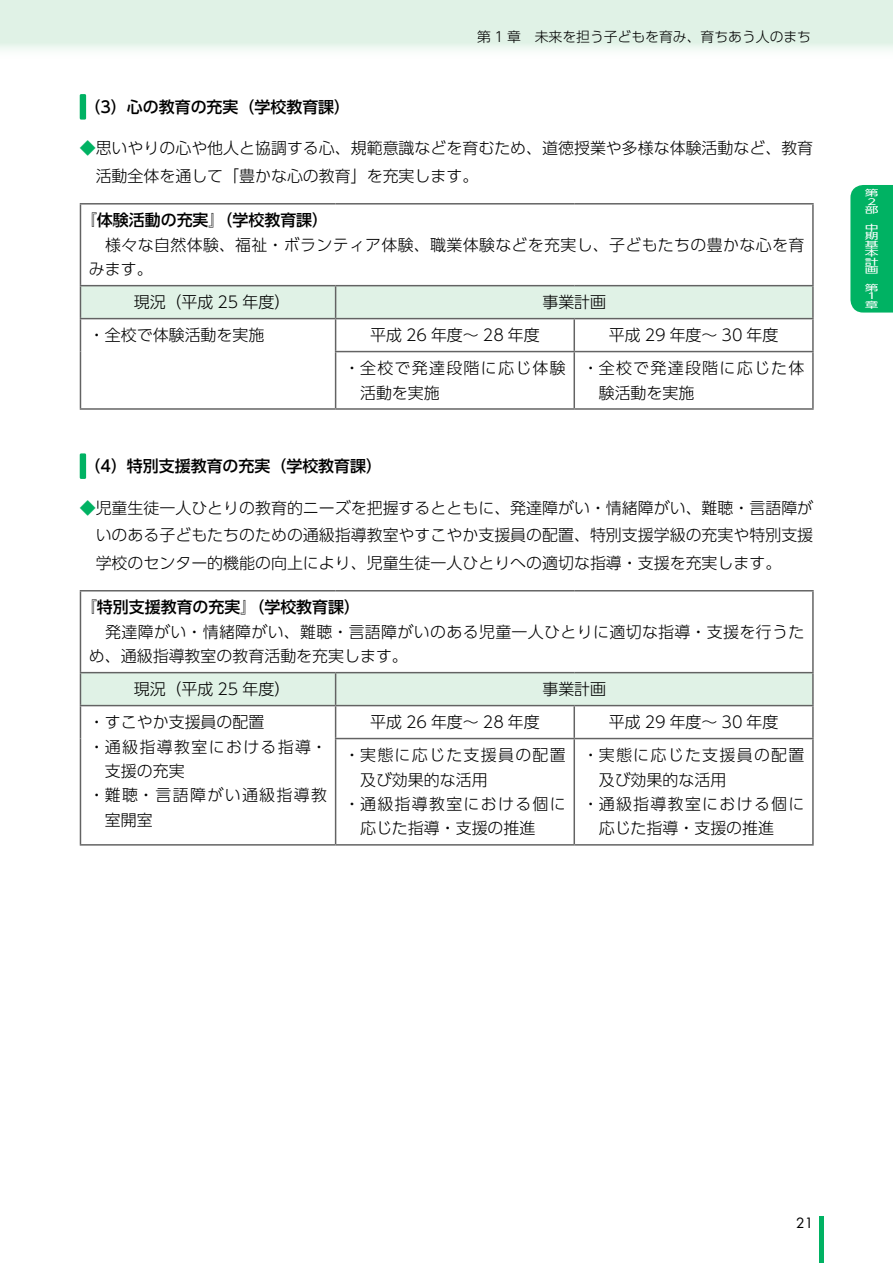
<style>
.page{position:relative;width:893px;height:1263px;background:#fff}
.page>*{position:absolute;margin:0;border:0;box-sizing:border-box;transform-origin:0 0}
.t1{font:300 15.9px/27.6px "UD Shin Go Pro";color:#000}
.t2{font:300 15.9px/24.5px "UD Shin Go Pro";letter-spacing:.02em;color:#000}
.t3{font:300 15.9px/24.5px "UD Shin Go Pro";letter-spacing:.08em;color:#000}
.t4{font:500 15.9px "UD Shin Go Pro";color:#000}
.t5{font:300 15.9px "UD Shin Go Pro";letter-spacing:.085em;color:#000}
.t6{font:300 13.8px "UD Shin Go Pro";color:#000}
.t7{font:13.8px "Futura";color:#000}
.t8{font:8.55px/8.6px "UD Shin Go Pro";color:#fff;scale:1.61 1}
.s1{color:#00b263}
.s2{font-weight:500}
</style>
<div class="page">
<div style="left:0;top:0;width:893px;height:60px;background:linear-gradient(to bottom,#d8efdf,#f3faf5)"></div>
<hr style="left:820px;top:1216px;width:4px;height:47px;background:#00b263">
<div style="left:850px;top:185px;width:43px;height:128px;background:#00b263"></div>
<div style="left:80px;top:94px;width:6px;height:26px;background:#00b263;border-radius:2px"></div>
<div style="left:81px;top:286px;width:731px;height:32px;background:#e0f2e6"></div>
<hr style="left:80px;top:203px;width:256px;height:2px;background:#636363">
<hr style="left:80px;top:205px;width:1px;height:80px;background:#636363">
<hr style="left:336px;top:203px;width:238px;height:2px;background:#636363">
<hr style="left:574px;top:203px;width:240px;height:2px;background:#636363">
<hr style="left:812px;top:205px;width:2px;height:80px;background:#636363">
<hr style="left:80px;top:285px;width:256px;height:1px;background:#636363">
<hr style="left:80px;top:286px;width:1px;height:32px;background:#636363">
<hr style="left:336px;top:285px;width:238px;height:1px;background:#636363">
<hr style="left:335px;top:286px;width:1px;height:32px;background:#636363">
<hr style="left:574px;top:285px;width:240px;height:1px;background:#636363">
<hr style="left:812px;top:286px;width:2px;height:32px;background:#636363">
<hr style="left:80px;top:318px;width:256px;height:1px;background:#636363">
<hr style="left:80px;top:319px;width:1px;height:33px;background:#636363">
<hr style="left:80px;top:352px;width:1px;height:56px;background:#636363">
<hr style="left:80px;top:408px;width:256px;height:2px;background:#636363">
<hr style="left:336px;top:318px;width:238px;height:1px;background:#636363">
<hr style="left:335px;top:319px;width:1px;height:32px;background:#636363">
<hr style="left:574px;top:318px;width:240px;height:1px;background:#636363">
<hr style="left:573px;top:319px;width:2px;height:32px;background:#636363">
<hr style="left:812px;top:319px;width:2px;height:32px;background:#636363">
<hr style="left:335px;top:351px;width:239px;height:1px;background:#636363">
<hr style="left:335px;top:352px;width:1px;height:56px;background:#636363">
<hr style="left:574px;top:351px;width:240px;height:1px;background:#636363">
<hr style="left:573px;top:352px;width:2px;height:56px;background:#636363">
<hr style="left:812px;top:352px;width:2px;height:56px;background:#636363">
<hr style="left:336px;top:408px;width:238px;height:2px;background:#636363">
<hr style="left:574px;top:408px;width:240px;height:2px;background:#636363">
<div style="left:80px;top:453px;width:6px;height:26px;background:#00b263;border-radius:2px"></div>
<div style="left:81px;top:673px;width:731px;height:32px;background:#e0f2e6"></div>
<hr style="left:80px;top:590px;width:256px;height:1px;background:#636363">
<hr style="left:80px;top:591px;width:1px;height:81px;background:#636363">
<hr style="left:336px;top:590px;width:238px;height:1px;background:#636363">
<hr style="left:574px;top:590px;width:240px;height:1px;background:#636363">
<hr style="left:812px;top:591px;width:2px;height:81px;background:#636363">
<hr style="left:80px;top:672px;width:256px;height:1px;background:#636363">
<hr style="left:80px;top:673px;width:1px;height:32px;background:#636363">
<hr style="left:336px;top:672px;width:238px;height:1px;background:#636363">
<hr style="left:335px;top:673px;width:1px;height:32px;background:#636363">
<hr style="left:574px;top:672px;width:240px;height:1px;background:#636363">
<hr style="left:812px;top:673px;width:2px;height:32px;background:#636363">
<hr style="left:80px;top:705px;width:256px;height:1px;background:#636363">
<hr style="left:80px;top:706px;width:1px;height:32px;background:#636363">
<hr style="left:80px;top:738px;width:1px;height:106px;background:#636363">
<hr style="left:80px;top:844px;width:256px;height:2px;background:#636363">
<hr style="left:336px;top:705px;width:238px;height:1px;background:#636363">
<hr style="left:335px;top:706px;width:1px;height:32px;background:#636363">
<hr style="left:574px;top:705px;width:240px;height:1px;background:#636363">
<hr style="left:573px;top:706px;width:2px;height:32px;background:#636363">
<hr style="left:812px;top:706px;width:2px;height:32px;background:#636363">
<hr style="left:335px;top:738px;width:239px;height:1px;background:#636363">
<hr style="left:335px;top:739px;width:1px;height:105px;background:#636363">
<hr style="left:574px;top:738px;width:240px;height:1px;background:#636363">
<hr style="left:573px;top:739px;width:2px;height:105px;background:#636363">
<hr style="left:812px;top:739px;width:2px;height:105px;background:#636363">
<hr style="left:336px;top:844px;width:238px;height:2px;background:#636363">
<hr style="left:574px;top:844px;width:240px;height:2px;background:#636363">
<p class="t6" style="left:477px;top:26px;width:335px">第 1 章　未来を担う子どもを育み、育ちあう人のまち</p>
<p class="t4" style="left:85px;top:94px;width:267px">（3）心の教育の充実（学校教育課）</p>
<p class="t1" style="left:96px;top:134px;width:719px;text-indent:-16px"><span class="s1">◆</span>思いやりの心や他人と協調する心、規範意識などを育むため、道徳授業や多様な体験活動など、教育活動全体を通して「豊かな心の教育」を充実します。</p>
<p class="t2" style="left:89px;top:207px;width:717px;text-indent:-8px"><span class="s2">『体験活動の充実』（学校教育課）<br></span>　様々な自然体験、福祉・ボランティア体験、職業体験などを充実し、子どもたちの豊かな心を育みます。</p>
<p class="t1" style="left:134px;top:288px;width:158px">現況（平成 25 年度）</p>
<p class="t1" style="left:542px;top:288px;width:65px">事業計画</p>
<p class="t1" style="left:89px;top:321px;width:177px">・全校で体験活動を実施</p>
<p class="t1" style="left:370px;top:321px;width:171px">平成 26 年度〜 28 年度</p>
<p class="t1" style="left:609px;top:321px;width:171px">平成 29 年度〜 30 年度</p>
<p class="t3" style="left:360px;top:355px;width:207px;text-indent:-16px">・全校で発達段階に応じ体験活動を実施</p>
<p class="t3" style="left:599px;top:355px;width:207px;text-indent:-16px">・全校で発達段階に応じた体験活動を実施</p>
<p class="t4" style="left:85px;top:453px;width:299px">（4）特別支援教育の充実（学校教育課）</p>
<p class="t1" style="left:96px;top:493px;width:719px;text-align:justify;text-indent:-16px"><span class="s1">◆</span>児童生徒一人ひとりの教育的ニーズを把握するとともに、発達障がい・情緒障がい、難聴・言語障がいのある子どもたちのための通級指導教室やすこやか支援員の配置、特別支援学級の充実や特別支援学校のセンター的機能の向上により、児童生徒一人ひとりへの適切な指導・支援を充実します。</p>
<p class="t2" style="left:89px;top:594px;width:717px;text-indent:-8px"><span class="s2">『特別支援教育の充実』（学校教育課）<br></span>　発達障がい・情緒障がい、難聴・言語障がいのある児童一人ひとりに適切な指導・支援を行うため、通級指導教室の教育活動を充実します。</p>
<p class="t1" style="left:134px;top:675px;width:158px">現況（平成 25 年度）</p>
<p class="t1" style="left:542px;top:675px;width:65px">事業計画</p>
<p class="t1" style="left:89px;top:708px;width:177px">・すこやか支援員の配置</p>
<p class="t5" style="left:89px;top:734px;width:240px">・通級指導教室における指導・</p>
<p class="t1" style="left:105px;top:757px;width:81px">支援の充実</p>
<p class="t5" style="left:89px;top:782px;width:240px">・難聴・言語障がい通級指導教</p>
<p class="t1" style="left:105px;top:805px;width:49px">室開室</p>
<p class="t1" style="left:370px;top:708px;width:171px">平成 26 年度〜 28 年度</p>
<p class="t1" style="left:609px;top:708px;width:171px">平成 29 年度〜 30 年度</p>
<p class="t3" style="left:344px;top:742px;width:223px">・実態に応じた支援員の配置</p>
<p class="t1" style="left:360px;top:765px;width:129px">及び効果的な活用</p>
<p class="t3" style="left:344px;top:791px;width:223px">・通級指導教室における個に</p>
<p class="t1" style="left:360px;top:814px;width:177px">応じた指導・支援の推進</p>
<p class="t3" style="left:583px;top:742px;width:223px">・実態に応じた支援員の配置</p>
<p class="t1" style="left:599px;top:765px;width:129px">及び効果的な活用</p>
<p class="t3" style="left:583px;top:791px;width:223px">・通級指導教室における個に</p>
<p class="t1" style="left:599px;top:814px;width:177px">応じた指導・支援の推進</p>
<p class="t8" style="left:865px;top:189px;width:10px">第<br>２部</p>
<p class="t8" style="left:865px;top:223px;width:10px;text-align:justify">中期基本計画</p>
<p class="t8" style="left:865px;top:283px;width:10px">第<br>１章</p>
<p class="t7" style="left:796px;top:1214px;width:19px">21</p>
</div>
